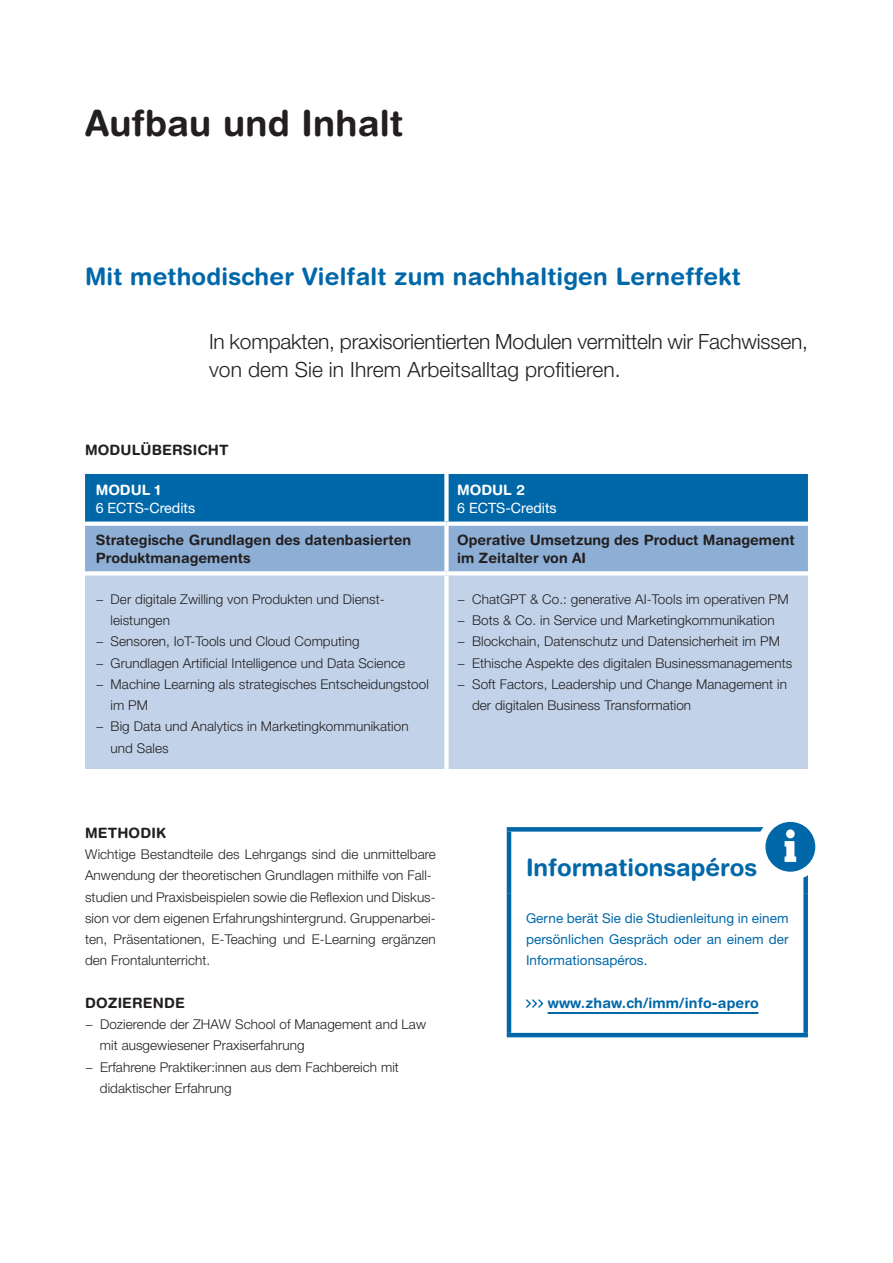
<style>
.page{position:relative;width:893px;height:1263px;background:#fff}
.page>*{position:absolute;margin:0;border:0;box-sizing:border-box;transform-origin:0 0}
.Haupttitel_24_27_pt{font:700 36px "Helvetica Rounded LT Std";letter-spacing:.005em;color:#231f20}
.Untertitel_blau_16_26_pt{font:700 24px "Helvetica Rounded LT Std";letter-spacing:.01em;color:#0068a9}
.Titel_Kasten_16__21_pt{font:700 24px "Helvetica Rounded LT Std";color:#0068a9}
.Lead_Einleitungstext_14_19_pt{font:300 21px/28.5px "Helvetica Neue LT Pro";letter-spacing:-.01em;color:#231f20}
.Modultitel_bold_9_5_12_pt{font:700 14.25px/18px "Helvetica Rounded LT Std";color:#231f20}
.Untertitel_Versalien_bold_9_5_14_pt{font:700 14.25px "Helvetica Rounded LT Std";letter-spacing:.01em;color:#231f20}
.Modultitel_bold_9_5_12_pt-2{font:14.25px "Helvetica Neue LT Pro";color:#fff}
.URL_bold_9_5_14_pt{font:700 14.25px "Helvetica Rounded LT Std";letter-spacing:.01em;color:#0068a9}
.Modultitel_bold_9_5_12_pt-3{font:700 14.25px "Helvetica Rounded LT Std";color:#fff}
.Lauftext_9_14_pt{font:300 13.5px/21.3px "Helvetica Neue LT Pro";letter-spacing:.005em;color:#231f20}
.Lauftext_Kasten_9_14pt_roman{font:13.5px/21.3px "Helvetica Neue LT Pro";letter-spacing:.005em;color:#0068a9;text-align:justify}
</style>
<div class="page">
<svg style="left:85px;top:474px;width:723px;height:97px;background:#448abf"></svg>
<div style="left:85px;top:575px;width:723px;height:194px;background:#c2d3e9"></div>
<div style="left:444px;top:474px;width:5px;height:47px;background:#fff"></div>
<div style="left:85px;top:521px;width:361px;height:5px;background:#fff"></div>
<div style="left:446px;top:521px;width:362px;height:5px;background:#fff"></div>
<div style="left:444px;top:526px;width:5px;height:45px;background:#fff"></div>
<svg style="left:85px;top:571px;width:361px;height:1px"></svg>
<svg style="left:446px;top:571px;width:362px;height:4px"></svg>
<div style="left:444px;top:575px;width:5px;height:194px;background:#fff"></div>
<div style="left:507px;top:827px;width:301px;height:5px;background:#0068a9"></div>
<hr style="left:507px;top:832px;width:4px;height:61px;background:#0068a9">
<div style="left:803px;top:832px;width:5px;height:61px;background:#0068a9"></div>
<hr style="left:507px;top:893px;width:4px;height:140px;background:#0068a9">
<div style="left:803px;top:893px;width:5px;height:140px;background:#0068a9"></div>
<hr style="left:507px;top:1033px;width:301px;height:4px;background:#0068a9">
<svg style="left:526px;top:999px;width:232px;height:15px"></svg>
<div style="left:757px;top:813px;width:67px;height:67px;background:#fff;border-radius:50%"></div>
<div style="left:765px;top:822px;width:50px;height:50px;background:#0068a9;border-radius:50%"></div>
<div style="left:786px;top:829px;width:9px;height:9px;background:#fff;border-radius:50%"></div>
<svg style="left:784px;top:841px;width:12px;height:21px"></svg>
<p class="Haupttitel_24_27_pt" style="left:85px;top:101px;width:320px">Aufbau und Inhalt</p>
<p class="Untertitel_blau_16_26_pt" style="left:85px;top:262px;width:657px">Mit methodischer Vielfalt zum nachhaltigen Lerneffekt</p>
<p class="Lead_Einleitungstext_14_19_pt" style="left:209px;top:327px;width:600px">In kompakten, praxisorientierten Modulen vermitteln wir Fachwissen, von dem Sie in Ihrem Arbeitsalltag profitieren.</p>
<p class="Untertitel_Versalien_bold_9_5_14_pt" style="left:85px;top:441px;width:145px">MODULÜBERSICHT</p>
<p class="Modultitel_bold_9_5_12_pt-3" style="left:96px;top:481px;width:67px">MODUL 1</p>
<p class="Modultitel_bold_9_5_12_pt-2" style="left:96px;top:499px;width:101px">6 ECTS-Credits</p>
<p class="Modultitel_bold_9_5_12_pt-3" style="left:457px;top:481px;width:69px">MODUL 2</p>
<p class="Modultitel_bold_9_5_12_pt-2" style="left:457px;top:499px;width:101px">6 ECTS-Credits</p>
<p class="Modultitel_bold_9_5_12_pt" style="left:96px;top:530px;width:317px">Strategische Grundlagen des datenbasierten<br>Produktmanagements</p>
<p class="Modultitel_bold_9_5_12_pt" style="left:457px;top:530px;width:339px">Operative Umsetzung des Product Management im Zeitalter von AI</p>
<p class="Lauftext_9_14_pt" style="left:111px;top:588px;width:274px;text-indent:-15px">− Der digitale Zwilling von Produkten und Dienst&shy;leistungen</p>
<p class="Lauftext_9_14_pt" style="left:96px;top:631px;width:265px">− Sensoren, IoT-Tools und Cloud Computing</p>
<p class="Lauftext_9_14_pt" style="left:96px;top:652px;width:311px">− Grundlagen Artificial Intelligence und Data Science</p>
<p class="Lauftext_9_14_pt" style="left:111px;top:673px;width:320px;text-indent:-15px">− Machine Learning als strategisches Entscheidungstool im PM</p>
<p class="Lauftext_9_14_pt" style="left:111px;top:716px;width:300px;text-indent:-15px">− Big Data und Analytics in Marketingkommunikation und Sales</p>
<p class="Lauftext_9_14_pt" style="left:457px;top:588px;width:333px">− ChatGPT &amp; Co.: generative AI-Tools im operativen PM</p>
<p class="Lauftext_9_14_pt" style="left:457px;top:609px;width:319px">− Bots &amp; Co. in Service und Marketingkommunikation</p>
<p class="Lauftext_9_14_pt" style="left:457px;top:631px;width:324px">− Blockchain, Datenschutz und Datensicherheit im PM</p>
<p class="Lauftext_9_14_pt" style="left:457px;top:652px;width:337px">− Ethische Aspekte des digitalen Businessmanagements</p>
<p class="Lauftext_9_14_pt" style="left:472px;top:673px;width:316px;text-indent:-15px">− Soft Factors, Leadership und Change Management in der digitalen Business Transformation</p>
<p class="Untertitel_Versalien_bold_9_5_14_pt" style="left:85px;top:824px;width:82px">METHODIK</p>
<p class="Lauftext_9_14_pt" style="left:85px;top:843px;width:352px">Wichtige Bestandteile des Lehrgangs sind die unmittelbare<br>Anwendung der theoretischen Grundlagen mithilfe von Fall-</p>
<p class="Lauftext_9_14_pt" style="left:85px;top:886px;width:352px;text-align:justify">studien und Praxisbeispielen sowie die Reflexion und Diskus&shy;sion vor dem eigenen Erfahrungshintergrund. Gruppenarbei&shy;ten, Präsentationen, E-Teaching und E-Learning ergänzen den Frontalunterricht.</p>
<p class="Untertitel_Versalien_bold_9_5_14_pt" style="left:85px;top:994px;width:101px">DOZIERENDE</p>
<p class="Lauftext_9_14_pt" style="left:100px;top:1013px;width:328px;text-indent:-15px">− Dozierende der ZHAW School of Management and Law mit ausgewiesener Praxiserfahrung</p>
<p class="Lauftext_9_14_pt" style="left:100px;top:1056px;width:300px;text-indent:-15px">− Erfahrene Praktiker:innen aus dem Fachbereich mit didaktischer Erfahrung</p>
<p class="Titel_Kasten_16__21_pt" style="left:526px;top:852px;width:233px">Informationsapéros</p>
<p class="Lauftext_Kasten_9_14pt_roman" style="left:526px;top:907px;width:264px">Gerne berät Sie die Studienleitung in einem persönlichen Gespräch oder an einem der Informationsapéros.</p>
<p class="URL_bold_9_5_14_pt" style="left:548px;top:994px;width:213px">www.zhaw.ch/imm/info-apero</p>
</div>
